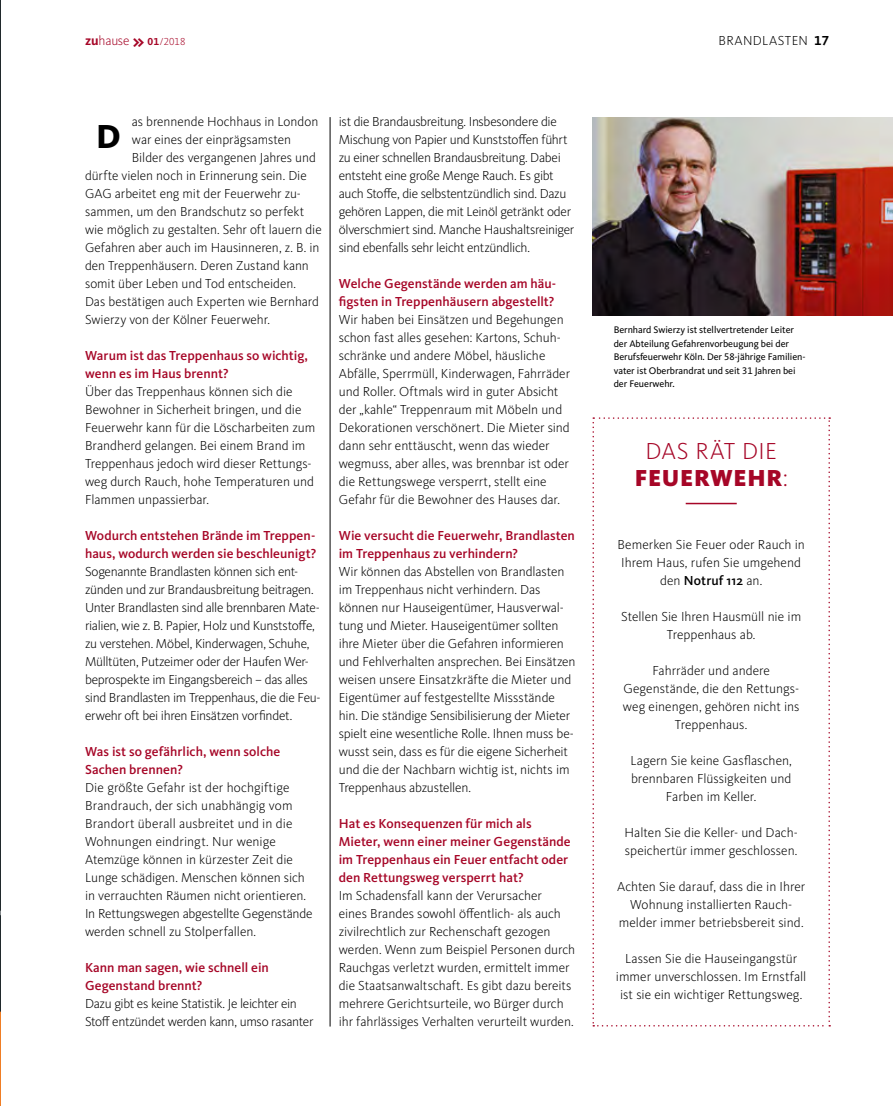
<style>
.page{position:relative;width:893px;height:1106px;background:#fff}
.page>*{position:absolute;margin:0;border:0;box-sizing:border-box;transform-origin:0 0}
.t1{font:800 34.5px "Kievit OT";color:#000}
.t2{font:300 24px/27px "Kievit OT";letter-spacing:.02em;color:#a60627;text-align:center}
.t3{font:300 13.5px/18px "Kievit OT";letter-spacing:-.005em;color:#000;text-align:center}
.t4{font:300 13.5px/18px "Kievit OT";letter-spacing:-.025em;color:#000}
.t5{font:500 13.5px/18px "Kievit OT";color:#a60627}
.t6{font:300 13.5px "Kievit OT";letter-spacing:-.015em;color:#a60627}
.t7{font:300 13.5px "Kievit OT";letter-spacing:.025em;color:#000}
.t8{font:700 13.5px "Kievit OT";color:#000}
.t9{font:9.9px/13.5px "Kievit OT";letter-spacing:-.005em;color:#000}
.s1{font-weight:700}
.s2{font-weight:700;font-size:18px}
.s3{font-weight:700;font-size:10.5px}
.s4{font-size:10.5px}
.s5{font-weight:900}
.s6{font-weight:500}
</style>
<div class="page">
<hr style="left:0;top:0;width:1px;height:913px;background:#20292c">
<svg style="left:0;top:910px;width:1px;height:196px"></svg>
<img style="left:592px;top:117px;width:301px;height:198px">
<hr style="left:330px;top:117px;width:1px;height:909px;background:#000">
<svg style="left:592px;top:417px;width:238px;height:609px"></svg>
<p class="t6" style="left:85px;top:32px;width:102px"><span class="s1">zu</span>hause <span class="s2">&gt;&gt;</span> <span class="s3">01</span><span class="s4">/2018</span></p>
<p class="t8" style="left:814px;top:32px;width:16px">17</p>
<p class="t7" style="left:719px;top:32px;width:91px">BRANDLASTEN</p>
<p class="t3" style="left:132px;top:112px;width:188px">as brennende Hochhaus in London</p>
<p class="t3" style="left:132px;top:130px;width:161px">war eines der einprägsamsten</p>
<p class="t3" style="left:132px;top:148px;width:186px">Bilder des vergangenen Jahres und</p>
<p class="t3" style="left:85px;top:166px;width:223px">dürfte vielen noch in Erinnerung sein. Die</p>
<p class="t3" style="left:85px;top:184px;width:217px">GAG arbeitet eng mit der Feuerwehr zu-</p>
<p class="t3" style="left:85px;top:202px;width:221px">sammen, um den Brandschutz so perfekt</p>
<p class="t3" style="left:85px;top:220px;width:238px">wie möglich zu gestalten. Sehr oft lauern die</p>
<p class="t3" style="left:85px;top:238px;width:236px">Gefahren aber auch im Hausinneren, z. B. in</p>
<p class="t3" style="left:85px;top:256px;width:225px">den Treppenhäusern. Deren Zustand kann</p>
<p class="t3" style="left:85px;top:274px;width:213px">somit über Leben und Tod entscheiden.</p>
<p class="t3" style="left:85px;top:292px;width:235px">Das bestätigen auch Experten wie Bernhard</p>
<p class="t3" style="left:85px;top:310px;width:187px">Swierzy von der Kölner Feuerwehr.</p>
<p class="t5" style="left:85px;top:346px;width:224px">Warum ist das Treppenhaus so wichtig, wenn es im Haus brennt?</p>
<p class="t3" style="left:85px;top:382px;width:232px;text-align:left">Über das Treppenhaus können sich die Bewohner in Sicherheit bringen, und die Feuerwehr kann für die Löscharbeiten zum Brandherd gelangen. Bei einem Brand im Treppenhaus jedoch wird dieser Rettungs&shy;weg durch Rauch, hohe Temperaturen und Flammen unpassierbar.</p>
<p class="t5" style="left:85px;top:526px;width:233px">Wodurch entstehen Brände im Treppen&shy;haus, wodurch werden sie beschleunigt?</p>
<p class="t4" style="left:85px;top:562px;width:237px">Sogenannte Brandlasten können sich ent&shy;zünden und zur Brandausbreitung beitragen.<br>Unter Brandlasten sind alle brennbaren Mate&shy;rialien, wie z. B. Papier, Holz und Kunststoffe, zu verstehen. Möbel, Kinderwagen, Schuhe, Mülltüten, Putzeimer oder der Haufen Wer&shy;beprospekte im Eingangsbereich – das alles sind Brandlasten im Treppenhaus, die die Feu&shy;erwehr oft bei ihren Einsätzen vorfindet.</p>
<p class="t5" style="left:85px;top:742px;width:197px">Was ist so gefährlich, wenn solche<br>Sachen brennen?</p>
<p class="t3" style="left:85px;top:778px;width:229px;text-align:left">Die größte Gefahr ist der hochgiftige Brandrauch, der sich unabhängig vom Brandort überall ausbreitet und in die Wohnungen eindringt. Nur wenige Atemzüge können in kürzester Zeit die Lunge schädigen. Menschen können sich in verrauchten Räumen nicht orientieren.<br>In Rettungswegen abgestellte Gegenstände werden schnell zu Stolperfallen.</p>
<p class="t5" style="left:85px;top:958px;width:185px">Kann man sagen, wie schnell ein<br>Gegenstand brennt?</p>
<p class="t4" style="left:85px;top:994px;width:230px">Dazu gibt es keine Statistik. Je leichter ein<br>Stoff entzündet werden kann, umso rasanter</p>
<h1 class="t1" style="left:96px;top:116px;width:26px">D</h1>
<p class="t4" style="left:339px;top:112px;width:237px">ist die Brandausbreitung. Insbesondere die Mischung von Papier und Kunststoffen führt zu einer schnellen Brandausbreitung. Dabei entsteht eine große Menge Rauch. Es gibt auch Stoffe, die selbstentzündlich sind. Dazu gehören Lappen, die mit Leinöl getränkt oder ölverschmiert sind. Manche Haushaltsreiniger sind ebenfalls sehr leicht entzündlich.</p>
<p class="t5" style="left:339px;top:274px;width:219px">Welche Gegenstände werden am häu&shy;figsten in Treppenhäusern abgestellt?</p>
<p class="t3" style="left:339px;top:310px;width:233px;text-align:left">Wir haben bei Einsätzen und Begehungen schon fast alles gesehen: Kartons, Schuh&shy;schränke und andere Möbel, häusliche Abfälle, Sperrmüll, Kinderwagen, Fahrräder und Roller. Oftmals wird in guter Absicht der „kahle“ Treppenraum mit Möbeln und Dekorationen verschönert. Die Mieter sind dann sehr enttäuscht, wenn das wieder wegmuss, aber alles, was brennbar ist oder die Rettungswege versperrt, stellt eine Gefahr für die Bewohner des Hauses dar.</p>
<p class="t5" style="left:339px;top:526px;width:238px">Wie versucht die Feuerwehr, Brandlasten im Treppenhaus zu verhindern?</p>
<p class="t3" style="left:339px;top:562px;width:238px;text-align:left">Wir können das Abstellen von Brandlasten im Treppenhaus nicht verhindern. Das können nur Hauseigentümer, Hausverwal&shy;tung und Mieter. Hauseigentümer sollten ihre Mieter über die Gefahren informieren und Fehlverhalten ansprechen. Bei Einsätzen weisen unsere Einsatzkräfte die Mieter und Eigentümer auf festgestellte Missstände hin. Die ständige Sensibilisierung der Mieter spielt eine wesentliche Rolle. Ihnen muss be&shy;wusst sein, dass es für die eigene Sicherheit und die der Nachbarn wichtig ist, nichts im Treppenhaus abzustellen.</p>
<p class="t5" style="left:339px;top:814px;width:233px">Hat es Konsequenzen für mich als Mieter, wenn einer meiner Gegenstände im Treppenhaus ein Feuer entfacht oder den Rettungsweg versperrt hat?</p>
<p class="t3" style="left:339px;top:886px;width:238px;text-align:left">Im Schadensfall kann der Verursacher<br>eines Brandes sowohl öffentlich- als auch zivilrechtlich zur Rechenschaft gezogen werden. Wenn zum Beispiel Personen durch Rauchgas verletzt wurden, ermittelt immer die Staatsanwaltschaft. Es gibt dazu bereits mehrere Gerichtsurteile, wo Bürger durch ihr fahrlässiges Verhalten verurteilt wurden.</p>
<p class="t9" style="left:614px;top:323px;width:193px">Bernhard Swierzy ist stellvertretender Leiter der Abteilung Gefahrenvorbeugung bei der Berufsfeuerwehr Köln. Der 58-jährige Familien&shy;vater ist Oberbrandrat und seit 31 Jahren bei der Feuerwehr.</p>
<h2 class="t2" style="left:635px;top:437px;width:154px">DAS RÄT DIE<br><span class="s5">FEUERWEHR</span>:</h2>
<p class="t3" style="left:617px;top:535px;width:189px">Bemerken Sie Feuer oder Rauch in<br>Ihrem Haus, rufen Sie umgehend den <span class="s6">Notruf 112</span> an.</p>
<p class="t3" style="left:621px;top:607px;width:182px">Stellen Sie Ihren Hausmüll nie im<br>Treppenhaus ab.</p>
<p class="t3" style="left:623px;top:661px;width:178px">Fahrräder und andere<br>Gegenstände, die den Rettungs&shy;weg einengen, gehören nicht ins<br>Treppenhaus.</p>
<p class="t3" style="left:630px;top:751px;width:163px">Lagern Sie keine Gasflaschen, brennbaren Flüssigkeiten und<br>Farben im Keller.</p>
<p class="t3" style="left:625px;top:823px;width:175px;text-align:left">Halten Sie die Keller- und Dach&shy;speichertür immer geschlossen.</p>
<p class="t3" style="left:617px;top:877px;width:190px">Achten Sie darauf, dass die in Ihrer<br>Wohnung installierten Rauch&shy;melder immer betriebsbereit sind.</p>
<p class="t3" style="left:616px;top:949px;width:192px">Lassen Sie die Hauseingangstür immer unverschlossen. Im Ernstfall ist sie ein wichtiger Rettungsweg.</p>
</div>
